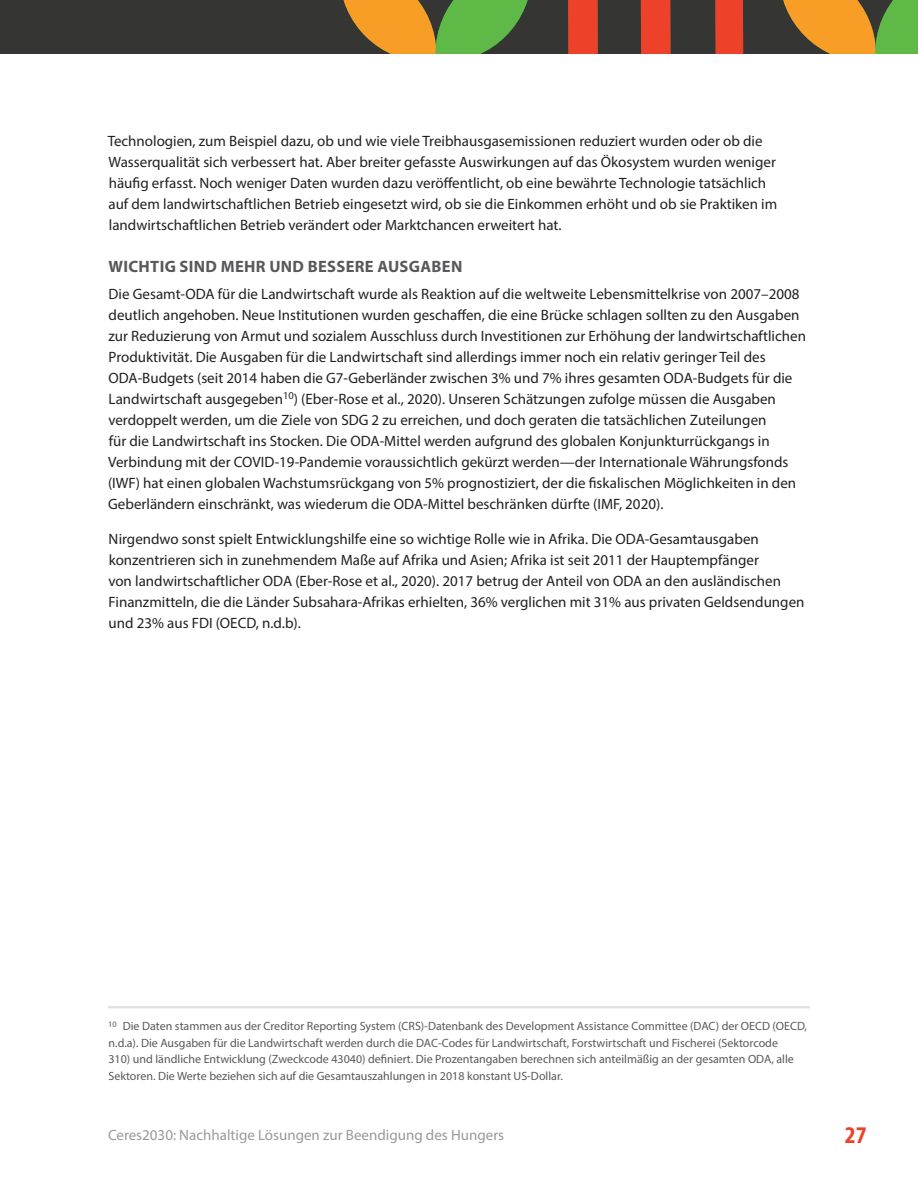
<style>
.page{position:relative;width:918px;height:1188px;background:#fff}
.page>*{position:absolute;margin:0;border:0;box-sizing:border-box;transform-origin:0 0}
.t1{font:700 condensed 24px "Myriad Pro";color:#ed412a;scale:1.07 1}
.t2{font:700 16.5px "Myriad Pro";letter-spacing:.02em;color:#58595b}
.Body{font:15px/21px "Myriad Pro";color:#231f20}
.t3{font:15px "Myriad Pro";color:#999}
.Footnotes{font:12px/16.5px "Myriad Pro";color:#58595b}
</style>
<div class="page">
<div style="left:0;top:0;width:918px;height:54px;background:#353634"></div>
<svg style="left:783px;top:0;width:135px;height:54px"></svg>
<svg style="left:343px;top:0;width:185px;height:54px"></svg>
<svg style="left:568px;top:0;width:176px;height:54px"></svg>
<hr style="left:108px;top:1006px;width:702px;height:2px;background:#e0e0e0">
<p class="Body" style="left:108px;top:130px;width:671px">Technologien, zum Beispiel dazu, ob und wie viele Treibhausgasemissionen reduziert wurden oder ob die Wasserqualität sich verbessert hat. Aber breiter gefasste Auswirkungen auf das Ökosystem wurden weniger häufig erfasst. Noch weniger Daten wurden dazu veröffentlicht, ob eine bewährte Technologie tatsächlich auf dem landwirtschaftlichen Betrieb eingesetzt wird, ob sie die Einkommen erhöht und ob sie Praktiken im landwirtschaftlichen Betrieb verändert oder Marktchancen erweitert hat.</p>
<h3 class="t2" style="left:108px;top:255px;width:355px">WICHTIG SIND MEHR UND BESSERE AUSGABEN</h3>
<p class="Body" style="left:108px;top:283px;width:700px">Die Gesamt-ODA für die Landwirtschaft wurde als Reaktion auf die weltweite Lebensmittelkrise von 2007–2008 deutlich angehoben. Neue Institutionen wurden geschaffen, die eine Brücke schlagen sollten zu den Ausgaben zur Reduzierung von Armut und sozialem Ausschluss durch Investitionen zur Erhöhung der landwirtschaftlichen Produktivität. Die Ausgaben für die Landwirtschaft sind allerdings immer noch ein relativ geringer Teil des ODA-Budgets (seit 2014 haben die G7-Geberländer zwischen 3% und 7% ihres gesamten ODA-Budgets für die Landwirtschaft ausgegeben<sup>10</sup>) (Eber-Rose et al., 2020). Unseren Schätzungen zufolge müssen die Ausgaben verdoppelt werden, um die Ziele von SDG 2 zu erreichen, und doch geraten die tatsächlichen Zuteilungen<br>für die Landwirtschaft ins Stocken. Die ODA-Mittel werden aufgrund des globalen Konjunkturrückgangs in Verbindung mit der COVID-19-Pandemie voraussichtlich gekürzt werden—der Internationale Währungsfonds (IWF) hat einen globalen Wachstumsrückgang von 5% prognostiziert, der die fiskalischen Möglichkeiten in den Geberländern einschränkt, was wiederum die ODA-Mittel beschränken dürfte (IMF, 2020).</p>
<p class="Body" style="left:108px;top:528px;width:698px">Nirgendwo sonst spielt Entwicklungshilfe eine so wichtige Rolle wie in Afrika. Die ODA-Gesamtausgaben konzentrieren sich in zunehmendem Maße auf Afrika und Asien; Afrika ist seit 2011 der Hauptempfänger<br>von landwirtschaftlicher ODA (Eber-Rose et al., 2020). 2017 betrug der Anteil von ODA an den ausländischen Finanzmitteln, die die Länder Subsahara-Afrikas erhielten, 36% verglichen mit 31% aus privaten Geldsendungen und 23% aus FDI (OECD, n.d.b).</p>
<p class="Footnotes" style="left:108px;top:1018px;width:701px"><sup>10</sup> Die Daten stammen aus der Creditor Reporting System (CRS)-Datenbank des Development Assistance Committee (DAC) der OECD (OECD, n.d.a). Die Ausgaben für die Landwirtschaft werden durch die DAC-Codes für Landwirtschaft, Forstwirtschaft und Fischerei (Sektorcode<br>310) und ländliche Entwicklung (Zweckcode 43040) definiert. Die Prozentangaben berechnen sich anteilmäßig an der gesamten ODA, alle Sektoren. Die Werte beziehen sich auf die Gesamtauszahlungen in 2018 konstant US-Dollar.</p>
<p class="t3" style="left:108px;top:1125px;width:398px">Ceres2030: Nachhaltige Lösungen zur Beendigung des Hungers</p>
<h1 class="t1" style="left:845px;top:1120px;width:22px">27</h1>
</div>
